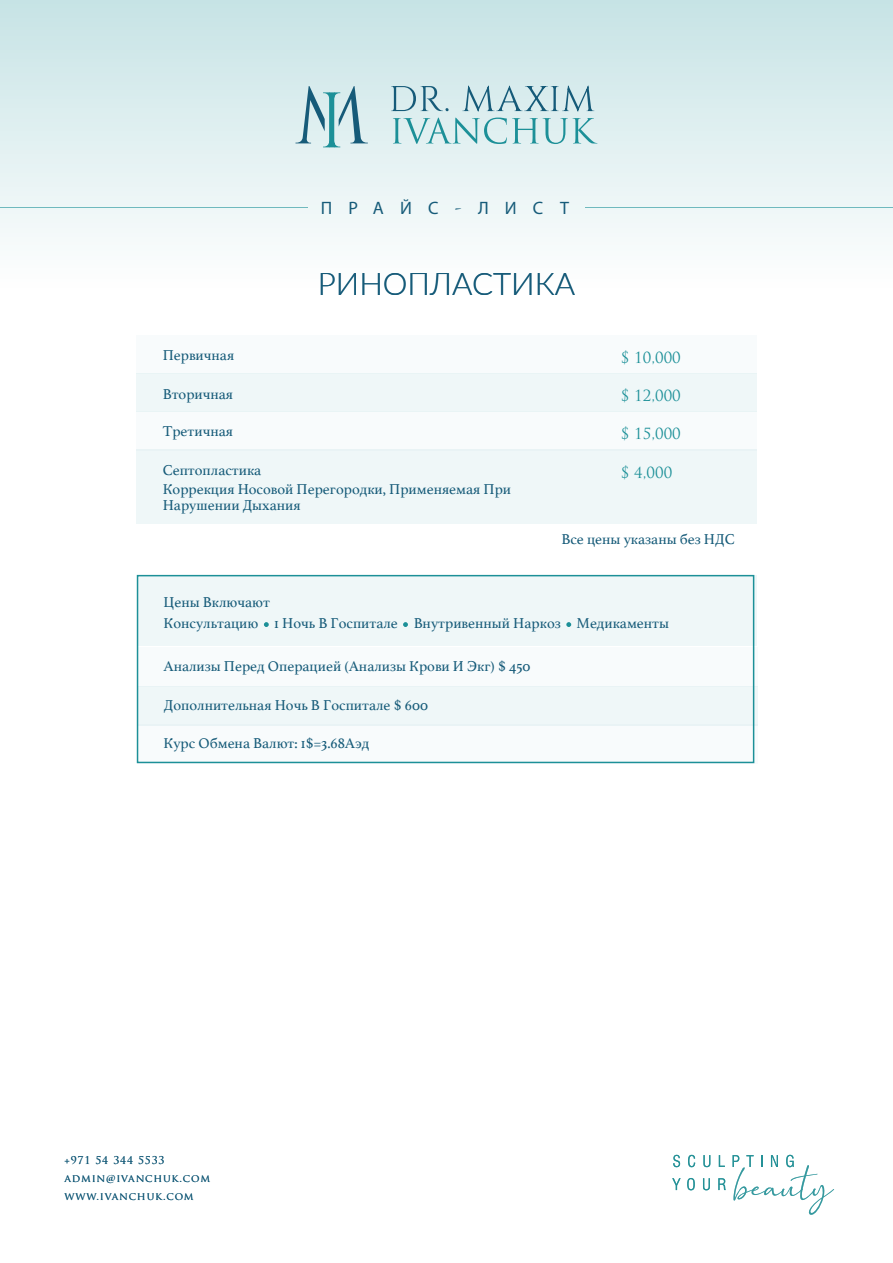
<style>
.page{position:relative;width:893px;height:1263px;background:#fff}
.page>*{position:absolute;margin:0;border:0;box-sizing:border-box;transform-origin:0 0}
.t1{font:300 31.2px "Lato";color:#165b79}
.t2{font:18px "Myriad Pro";letter-spacing:.9em;color:#165b79}
.t3{font:15px/16.5px "Athelas";color:#165b79}
.t4{font:15px "Trajan Pro";color:#1c9098}
.t5{font:10.5px/18px "Trajan Pro";letter-spacing:.08em;color:#165b79}
.s1{font-family:"Trajan Pro"}
</style>
<div class="page">
<div style="left:0;top:0;width:893px;height:449px;background:linear-gradient(to bottom,#cde6e8,#fff)"></div>
<svg style="left:295px;top:86px;width:73px;height:61px"></svg>
<svg style="left:391px;top:86px;width:58px;height:25px"></svg>
<svg style="left:462px;top:86px;width:132px;height:26px"></svg>
<svg style="left:393px;top:118px;width:204px;height:26px"></svg>
<hr style="left:0;top:207px;width:307px;height:1px;background:#1c9098">
<hr style="left:586px;top:207px;width:307px;height:1px;background:#1c9098">
<div style="left:136px;top:373px;width:621px;height:39px;background:#eff7f8"></div>
<div style="left:136px;top:335px;width:621px;height:38px;background:#f8fbfc"></div>
<div style="left:136px;top:412px;width:621px;height:39px;background:#f8fbfc"></div>
<div style="left:136px;top:449px;width:621px;height:75px;background:#eff7f8"></div>
<svg style="left:673px;top:1155px;width:7px;height:12px"></svg>
<svg style="left:688px;top:1155px;width:7px;height:12px"></svg>
<svg style="left:703px;top:1155px;width:7px;height:12px"></svg>
<svg style="left:719px;top:1155px;width:6px;height:12px"></svg>
<svg style="left:672px;top:1178px;width:9px;height:12px"></svg>
<svg style="left:687px;top:1178px;width:8px;height:12px"></svg>
<svg style="left:703px;top:1178px;width:7px;height:12px"></svg>
<svg style="left:718px;top:1178px;width:8px;height:12px"></svg>
<svg style="left:733px;top:1155px;width:101px;height:60px"></svg>
<div style="left:137px;top:724px;width:620px;height:39px;background:#f8fbfc"></div>
<div style="left:137px;top:647px;width:620px;height:39px;background:#f8fbfc"></div>
<div style="left:137px;top:686px;width:620px;height:39px;background:#eff7f8"></div>
<div style="left:137px;top:576px;width:619px;height:70px;background:#eff7f8"></div>
<svg style="left:264px;top:622px;width:5px;height:5px"></svg>
<svg style="left:403px;top:622px;width:5px;height:5px"></svg>
<svg style="left:566px;top:622px;width:5px;height:5px"></svg>
<div style="left:137px;top:575px;width:617px;height:188px;border:2px solid #1c9098"></div>
<p class="t2" style="left:321px;top:196px;width:250px">ПРАЙС<span class="s1">-</span>ЛИСТ</p>
<h1 class="t1" style="left:318px;top:262px;width:259px">РИНОПЛАСТИКА</h1>
<p class="t3" style="left:163px;top:346px;width:73px">Первичная</p>
<p class="t4" style="left:621px;top:348px;width:62px">$ 10,000</p>
<p class="t3" style="left:163px;top:385px;width:72px">Вторичная</p>
<p class="t4" style="left:621px;top:386px;width:62px">$ 12,000</p>
<p class="t3" style="left:163px;top:422px;width:72px">Третичная</p>
<p class="t4" style="left:621px;top:424px;width:62px">$ 15,000</p>
<p class="t3" style="left:163px;top:461px;width:100px">Септопластика</p>
<p class="t4" style="left:621px;top:463px;width:53px">$ 4,000</p>
<p class="t3" style="left:163px;top:480px;width:350px">Коррекция Носовой Перегородки, Применяемая При<br>Нарушении Дыхания</p>
<p class="t3" style="left:561px;top:530px;width:175px">Все цены указаны без НДС</p>
<p class="t3" style="left:163px;top:591px;width:507px;line-height:21px">Цены Включают<br>Консультацию 1 Ночь В Госпитале Внутривенный Наркоз Медикаменты</p>
<p class="t3" style="left:163px;top:657px;width:369px">Анализы Перед Операцией (Анализы Крови И Экг) $ 450</p>
<p class="t3" style="left:164px;top:697px;width:266px">Дополнительная Ночь В Госпитале $ 600</p>
<p class="t3" style="left:163px;top:734px;width:207px">Курс Обмена Валют: 1$=3.68Аэд</p>
<p class="t5" style="left:65px;top:1151px;width:147px">+971 54 344 5533<br>ADMIN@IVANCHUK.COM<br>WWW.IVANCHUK.COM</p>
</div>
